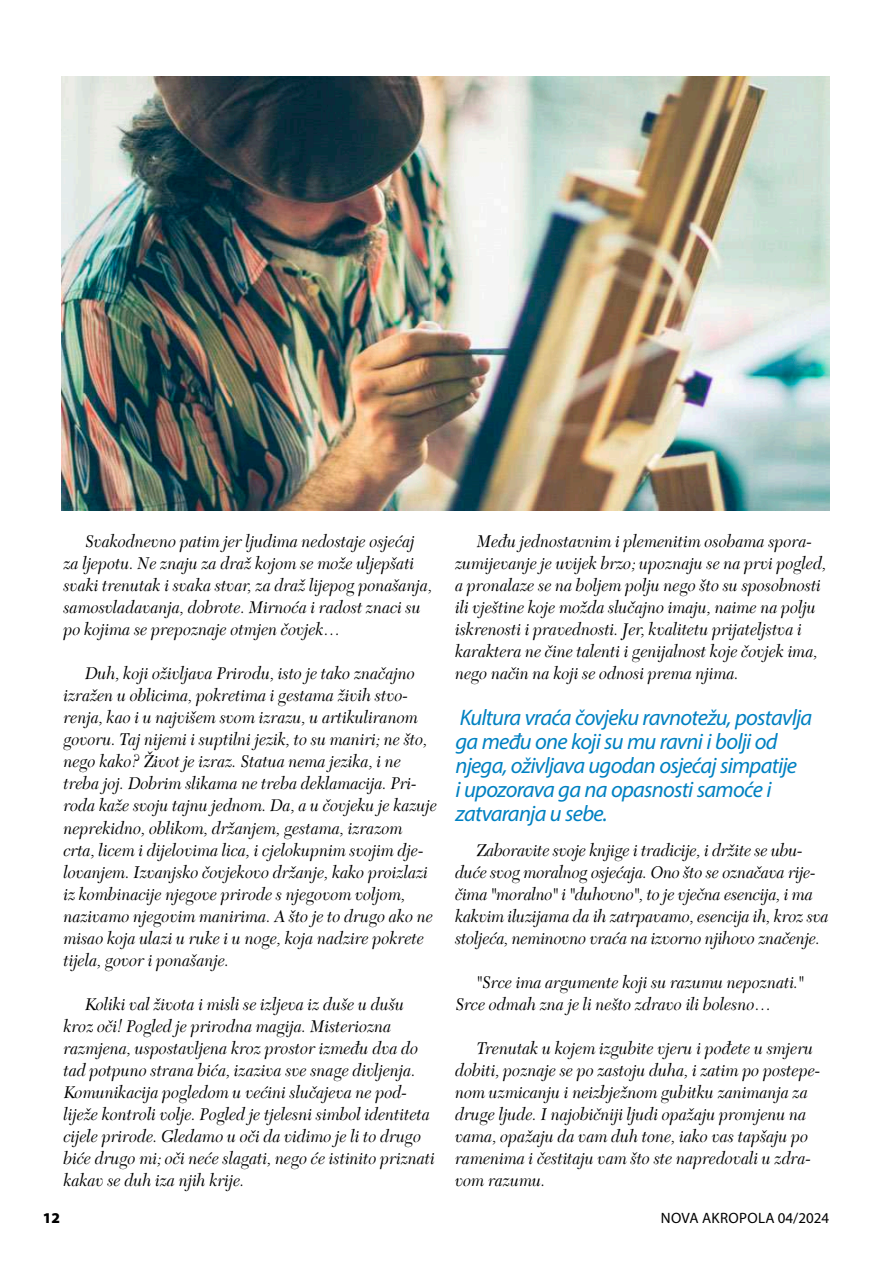
<style>
.page{position:relative;width:893px;height:1263px;background:#fff}
.page>*{position:absolute;margin:0;border:0;box-sizing:border-box;transform-origin:0 0}
.t1{font:italic 22.5px/24px "Myriad Pro";letter-spacing:-.03em;color:#0081c2}
.t2{font:italic 17.7px/22px "New Caledonia LT Std";letter-spacing:-.005em;color:#000;scale:.95 1}
.t3{font:15px "Myriad Pro";letter-spacing:.02em;color:#000}
.t4{font:900 15px "Myriad Pro";color:#000}
</style>
<div class="page">
<img style="left:62px;top:77px;width:767px;height:433px">
<p class="t2" style="left:64px;top:531px;width:390px;text-indent:21px">Svakodnevno patim jer ljudima nedostaje osjećaj za ljepotu. Ne znaju za draž kojom se može uljepšati svaki trenutak i svaka stvar, za draž lijepog ponašanja, samosvladavanja, dobrote. Mirnoća i radost znaci su po kojima se prepoznaje otmjen čovjek…</p>
<p class="t2" style="left:64px;top:663px;width:395px;text-indent:21px">Duh, koji oživljava Prirodu, isto je tako značajno izražen u oblicima, pokretima i gestama živih stvo&shy;renja, kao i u najvišem svom izrazu, u artikuliranom govoru. Taj nijemi i suptilni jezik, to su maniri; ne što, nego kako? Život je izraz. Statua nema jezika, i ne treba joj. Dobrim slikama ne treba deklamacija. Pri&shy;roda kaže svoju tajnu jednom. Da, a u čovjeku je kazuje neprekidno, oblikom, držanjem, gestama, izrazom crta, licem i dijelovima lica, i cjelokupnim svojim dje&shy;lovanjem. Izvanjsko čovjekovo držanje, kako proizlazi iz kombinacije njegove prirode s njegovom voljom, nazivamo njegovim manirima. A što je to drugo ako ne misao koja ulazi u ruke i u noge, koja nadzire pokrete tijela, govor i ponašanje.</p>
<p class="t2" style="left:64px;top:994px;width:392px;text-indent:21px">Koliki val života i misli se izljeva iz duše u dušu kroz oči! Pogled je prirodna magija. Misteriozna razmjena, uspostavljena kroz prostor između dva do tad potpuno strana bića, izaziva sve snage divljenja.<br>Komunikacija pogledom u većini slučajeva ne pod&shy;liježe kontroli volje. Pogled je tjelesni simbol identiteta cijele prirode. Gledamo u oči da vidimo je li to drugo biće drugo mi; oči neće slagati, nego će istinito priznati kakav se duh iza njih krije.</p>
<p class="t2" style="left:455px;top:531px;width:392px;text-indent:21px">Među jednostavnim i plemenitim osobama spora&shy;zumijevanje je uvijek brzo; upoznaju se na prvi pogled, a pronalaze se na boljem polju nego što su sposobnosti ili vještine koje možda slučajno imaju, naime na polju iskrenosti i pravednosti. Jer, kvalitetu prijateljstva i karaktera ne čine talenti i genijalnost koje čovjek ima, nego način na koji se odnosi prema njima.</p>
<p class="t1" style="left:455px;top:705px;width:358px">Kultura vraća čovjeku ravnotežu, postavlja ga među one koji su mu ravni i bolji od njega, oživljava ugodan osjećaj simpatije<br>i upozorava ga na opasnosti samoće i zatvaranja u sebe.</p>
<p class="t2" style="left:455px;top:839px;width:395px;text-indent:21px">Zaboravite svoje knjige i tradicije, i držite se ubu&shy;duće svog moralnog osjećaja. Ono što se označava rije&shy;čima "moralno" i "duhovno", to je vječna esencija, i ma kakvim iluzijama da ih zatrpavamo, esencija ih, kroz sva stoljeća, neminovno vraća na izvorno njihovo značenje.</p>
<p class="t2" style="left:455px;top:972px;width:368px;text-indent:21px">"Srce ima argumente koji su razumu nepoznati."<br>Srce odmah zna je li nešto zdravo ili bolesno…</p>
<p class="t2" style="left:455px;top:1038px;width:386px;text-indent:21px">Trenutak u kojem izgubite vjeru i pođete u smjeru dobiti, poznaje se po zastoju duha, i zatim po postepe&shy;nom uzmicanju i neizbježnom gubitku zanimanja za druge ljude. I najobičniji ljudi opažaju promjenu na vama, opažaju da vam duh tone, iako vas tapšaju po ramenima i čestitaju vam što ste napredovali u zdra&shy;vom razumu.</p>
<p class="t4" style="left:43px;top:1208px;width:19px">12</p>
<p class="t3" style="left:661px;top:1208px;width:170px">NOVA AKROPOLA 04/2024</p>
</div>
